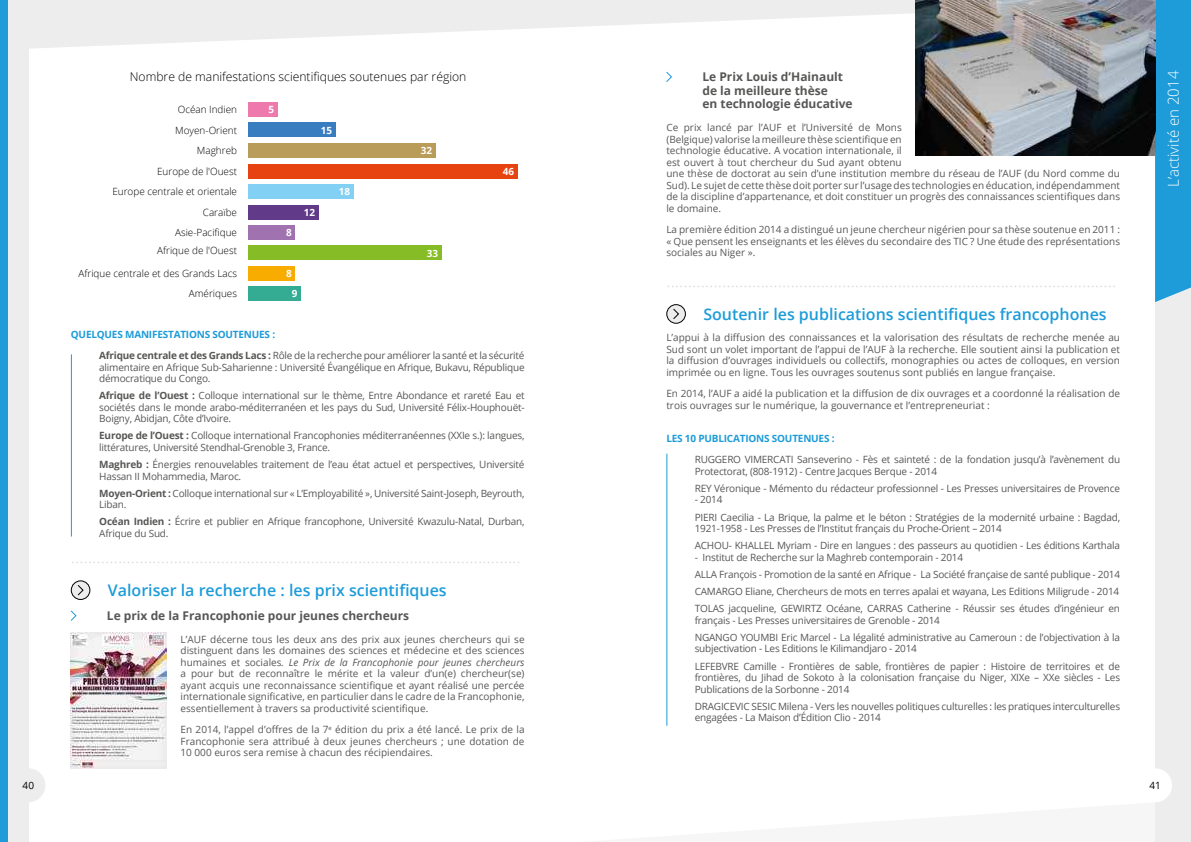
<style>
.page{position:relative;width:1191px;height:842px;background:#fff}
.page>*{position:absolute;margin:0;border:0;box-sizing:border-box;transform-origin:0 0}
.t1{font:300 18px "Open Sans";color:#dadada}
.t2{font:600 16px "Open Sans";color:#1d9cd9}
.t3{font:300 15px "Open Sans";color:#fff}
.t4{font:300 12.1px "Open Sans";color:#000}
.t5{font:700 12px/13.8px "Open Sans";color:#575756}
.t6{font:10px/11.5px "Open Sans";letter-spacing:-.02em;color:#575756}
.t7{font:10px/11.5px "Open Sans";color:#575756}
.t8{font:700 10px "Open Sans";letter-spacing:-.02em;color:#1d9cd9}
.t9{font:10px "Open Sans";color:#000}
.t10{font:300 9.9px/20.5px "Open Sans";color:#000;text-align:right}
.t11{font:700 9.9px "Open Sans";color:#fff}
.s1{font-weight:700;color:#1d9cd9}
.s2{font-weight:700}
.s3{font-style:italic}
</style>
<div class="page">
<svg style="left:28px;top:0;width:888px;height:51px;fill:#ededed"></svg>
<div style="left:0;top:0;width:28px;height:842px;background:linear-gradient(to bottom,#ededed,#ededed)"></div>
<div style="left:11px;top:768px;width:34px;height:34px;background:#ededed;border-radius:50%"></div>
<div style="left:1155px;top:0;width:36px;height:842px;background:#ededed"></div>
<svg style="left:1155px;top:0;width:36px;height:302px;background:#239bd5"></svg>
<div style="left:1138px;top:768px;width:34px;height:34px;background:#fff;border-radius:50%"></div>
<div style="left:0;top:0;width:7px;height:842px;background:#1d9cd9"></div>
<svg style="left:666px;top:71px;width:6px;height:11px"></svg>
<div style="left:667px;top:305px;width:18px;height:18px;background:#ededed;border-radius:50%"></div>
<div style="left:666px;top:304px;width:20px;height:20px;border:1px solid #000;border-radius:50%"></div>
<svg style="left:673px;top:308px;width:6px;height:11px"></svg>
<div style="left:248px;top:287px;width:53px;height:14px;background:#33ac93"></div>
<div style="left:248px;top:266px;width:47px;height:14px;background:#f9ac00"></div>
<div style="left:248px;top:246px;width:193px;height:14px;background:#86bc25"></div>
<div style="left:248px;top:225px;width:47px;height:14px;background:#a072af"></div>
<div style="left:248px;top:205px;width:70px;height:14px;background:#613a8a"></div>
<div style="left:248px;top:184px;width:105px;height:14px;background:#83d0f5"></div>
<div style="left:248px;top:164px;width:269px;height:14px;background:#e74310"></div>
<div style="left:248px;top:144px;width:187px;height:14px;background:#b99b5a"></div>
<div style="left:248px;top:123px;width:88px;height:14px;background:#387dc0"></div>
<div style="left:248px;top:103px;width:29px;height:14px;background:#ee79ad"></div>
<div style="left:71px;top:581px;width:19px;height:18px;background:#ededed;border-radius:50%"></div>
<div style="left:71px;top:580px;width:19px;height:20px;border:1px solid #000;border-radius:50%"></div>
<svg style="left:77px;top:585px;width:7px;height:11px"></svg>
<svg style="left:70px;top:610px;width:7px;height:11px"></svg>
<hr style="left:71px;top:354px;width:1px;height:182px;background:#1d9cd9">
<img style="left:71px;top:632px;width:95px;height:136px">
<hr style="left:666px;top:454px;width:1px;height:272px;background:#1d9cd9">
<img style="left:916px;top:0;width:239px;height:156px">
<p class="t4" style="left:130px;top:68px;width:338px">Nombre de manifestations scientifiques soutenues par région</p>
<p class="t10" style="left:112px;top:100px;width:126px">Océan Indien<br>Moyen-Orient<br>Maghreb<br>Europe de l'Ouest<br>Europe centrale et orientale<br>Caraïbe<br>Asie-Pacifique</p>
<p class="t10" style="left:157px;top:242px;width:81px">Afrique de l'Ouest</p>
<p class="t10" style="left:79px;top:265px;width:160px;line-height:19.9px">Afrique centrale et des Grands Lacs<br>Amériques</p>
<p class="t11" style="left:268px;top:103px;width:7px">5</p>
<p class="t11" style="left:321px;top:123px;width:13px">15</p>
<p class="t11" style="left:421px;top:144px;width:13px">32</p>
<p class="t11" style="left:339px;top:185px;width:13px">18</p>
<p class="t11" style="left:304px;top:205px;width:13px">12</p>
<p class="t11" style="left:286px;top:226px;width:7px">8</p>
<p class="t11" style="left:286px;top:267px;width:7px">8</p>
<p class="t11" style="left:427px;top:246px;width:13px">33</p>
<p class="t11" style="left:292px;top:287px;width:7px">9</p>
<p class="t11" style="left:503px;top:164px;width:13px">46</p>
<p class="t6" style="left:99px;top:324px;width:427px;line-height:21.5px;text-indent:-28px"><span class="s1">QUELQUES MANIFESTATIONS SOUTENUES :<br></span><span class="s2">Afrique centrale et des Grands Lacs :</span> Rôle de la recherche pour améliorer la santé et la sécurité</p>
<p class="t6" style="left:99px;top:361px;width:427px">alimentaire en Afrique Sub-Saharienne : Université Évangélique en Afrique, Bukavu, République démocratique du Congo.</p>
<p class="t6" style="left:99px;top:391px;width:427px;text-align:justify"><span class="s2">Afrique de l’Ouest :</span> Colloque international sur le thème, Entre Abondance et rareté Eau et sociétés dans le monde arabo-méditerranéen et les pays du Sud, Université Félix-Houphouët-Boigny, Abidjan, Côte d’Ivoire.</p>
<p class="t6" style="left:99px;top:430px;width:427px"><span class="s2">Europe de l’Ouest :</span> Colloque international Francophonies méditerranéennes (XXIe s.): langues, littératures, Université Stendhal-Grenoble 3, France.</p>
<p class="t6" style="left:99px;top:460px;width:427px"><span class="s2">Maghreb :</span> Énergies renouvelables traitement de l’eau état actuel et perspectives, Université<br>Hassan II Mohammedia, Maroc.</p>
<p class="t6" style="left:99px;top:487px;width:427px"><span class="s2">Moyen-Orient :</span> Colloque international sur « L’Employabilité », Université Saint-Joseph, Beyrouth,<br>Liban.</p>
<p class="t6" style="left:99px;top:517px;width:427px"><span class="s2">Océan Indien :</span> Écrire et publier en Afrique francophone, Université Kwazulu-Natal, Durban,<br>Afrique du Sud.</p>
<h1 class="t1" style="left:71px;top:549px;width:451px">.........................................................................................................</h1>
<h2 class="t2" style="left:108px;top:579px;width:340px">Valoriser la recherche : les prix scientiiques</h2>
<p class="t5" style="left:107px;top:608px;width:304px">Le prix de la Francophonie pour jeunes chercheurs</p>
<p class="t6" style="left:180px;top:634px;width:345px;text-align:justify">L’AUF décerne tous les deux ans des prix aux jeunes chercheurs qui se distinguent dans les domaines des sciences et médecine et des sciences humaines et sociales<span class="s3">. Le Prix de la Francophonie pour jeunes chercheurs </span>a pour but de reconnaître le mérite et la valeur d’un(e) chercheur(se) ayant acquis une reconnaissance scientiique et ayant réalisé une percée internationale signiicative, en particulier dans le cadre de la Francophonie, essentiellement à travers sa productivité scientiique.</p>
<p class="t6" style="left:180px;top:723px;width:345px;text-align:justify">En 2014, l’appel d’ofres de la 7<sup>e</sup> édition du prix a été lancé. Le prix de la Francophonie sera attribué à deux jeunes chercheurs ; une dotation de 10 000 euros sera remise à chacun des récipiendaires.</p>
<p class="t5" style="left:702px;top:69px;width:152px">Le Prix Louis d’Hainault de la meilleure thèse<br>en technologie éducative</p>
<p class="t7" style="left:666px;top:123px;width:455px">Ce prix lancé par l’AUF et l’Université de Mons<br>(Belgique) valorise la meilleure thèse scientiique en<br>technologie éducative. A vocation internationale, il<br>est ouvert à tout chercheur du Sud ayant obtenu<br>une thèse de doctorat au sein d’une institution membre du réseau de l’AUF (du Nord comme du Sud). Le sujet de cette thèse doit porter sur l’usage des technologies en éducation, indépendamment de la discipline d’appartenance, et doit constituer un progrès des connaissances scientiiques dans le domaine.</p>
<p class="t6" style="left:666px;top:224px;width:455px;text-align:justify">La première édition 2014 a distingué un jeune chercheur nigérien pour sa thèse soutenue en 2011 : « Que pensent les enseignants et les élèves du secondaire des TIC ? Une étude des représentations sociales au Niger ».</p>
<h1 class="t1" style="left:666px;top:273px;width:451px">.........................................................................................................</h1>
<h2 class="t2" style="left:703px;top:303px;width:405px">Soutenir les publications scientiiques francophones</h2>
<p class="t6" style="left:666px;top:331px;width:455px;text-align:justify">L’appui à la difusion des connaissances et la valorisation des résultats de recherche menée au Sud sont un volet important de l’appui de l’AUF à la recherche. Elle soutient ainsi la publication et la difusion d’ouvrages individuels ou collectifs, monographies ou actes de colloques, en version imprimée ou en ligne. Tous les ouvrages soutenus sont publiés en langue française.</p>
<p class="t7" style="left:666px;top:387px;width:455px">En 2014, l’AUF a aidé la publication et la difusion de dix ouvrages et a coordonné la réalisation de trois ouvrages sur le numérique, la gouvernance et l’entrepreneuriat :</p>
<p class="t8" style="left:666px;top:431px;width:170px">LES 10 PUBLICATIONS SOUTENUES :</p>
<p class="t6" style="left:694px;top:455px;width:427px">RUGGERO VIMERCATI Sanseverino - Fès et sainteté : de la fondation jusqu’à l’avènement du<br>Protectorat, (808-1912) - Centre Jacques Berque - 2014</p>
<p class="t6" style="left:694px;top:482px;width:427px">REY Véronique - Mémento du rédacteur professionnel - Les Presses universitaires de Provence</p>
<p class="t6" style="left:694px;top:492px;width:427px;line-height:17.2px">- 2014<br>PIERI Caecilia - La Brique, la palme et le béton : Stratégies de la modernité urbaine : Bagdad,</p>
<p class="t6" style="left:694px;top:521px;width:427px;line-height:17.2px">1921-1958 - Les Presses de l’Institut français du Proche-Orient – 2014<br>ACHOU- KHALLEL Myriam - Dire en langues : des passeurs au quotidien - Les éditions Karthala</p>
<p class="t6" style="left:694px;top:549px;width:427px;line-height:17.2px">- Institut de Recherche sur la Maghreb contemporain - 2014<br>ALLA François - Promotion de la santé en Afrique - La Société française de santé publique - 2014<br>CAMARGO Eliane, Chercheurs de mots en terres apalai et wayana, Les Editions Miligrude - 2014<br>TOLAS jacqueline, GEWIRTZ Océane, CARRAS Catherine - Réussir ses études d’ingénieur en</p>
<p class="t6" style="left:694px;top:612px;width:427px;line-height:17.2px">français - Les Presses universitaires de Grenoble - 2014<br>NGANGO YOUMBI Eric Marcel - La légalité administrative au Cameroun : de l’objectivation à la</p>
<p class="t6" style="left:694px;top:641px;width:427px;line-height:17.2px">subjectivation - Les Editions le Kilimandjaro - 2014<br>LEFEBVRE Camille - Frontières de sable, frontières de papier : Histoire de territoires et de</p>
<p class="t6" style="left:694px;top:671px;width:427px">frontières, du Jihad de Sokoto à la colonisation française du Niger, XIXe – XXe siècles - Les<br>Publications de la Sorbonne - 2014</p>
<p class="t6" style="left:694px;top:701px;width:427px">DRAGICEVIC SESIC Milena - Vers les nouvelles politiques culturelles : les pratiques interculturelles engagées - La Maison d’Édition Clio - 2014</p>
<h3 class="t3" style="left:1167px;top:187px;width:118px;rotate:-90deg">L’activité en 2014</h3>
<p class="t9" style="left:23px;top:781px;width:13px">40</p>
<p class="t9" style="left:1149px;top:781px;width:13px">41</p>
</div>
